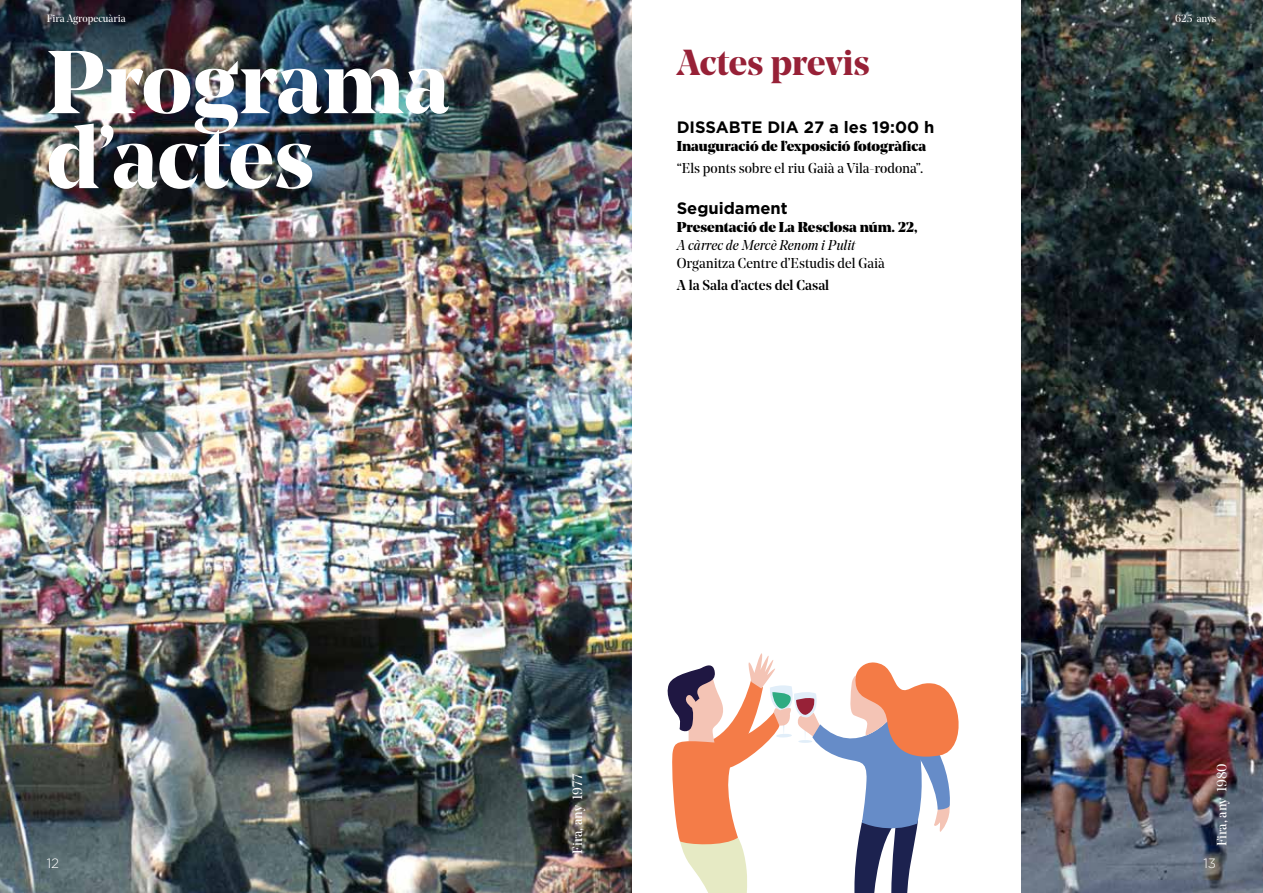
<style>
.page{position:relative;width:1263px;height:893px;background:#fff}
.page>*{position:absolute;margin:0;border:0;box-sizing:border-box;transform-origin:0 0}
.t1{font:700 88.5px/75px "Noe Display";color:#fff}
.t2{font:700 36px "Noe Display";letter-spacing:-.005em;color:#972137}
.t3{font:700 16.5px "Gotham";color:#000}
.t4{font:14.25px "Noe Display";color:#000}
.t5{font:900 14.25px "Noe Display";color:#000}
.t6{font:italic 14.25px "Noe Display";color:#000}
.t7{font:500 14.25px "Noe Display";color:#000}
.t8{font:13.5px "Noe Display";color:#fff}
.t9{font:300 13.5px "Gotham";color:#fff}
.t10{font:10.5px "Noe Display";color:#fff}
</style>
<div class="page">
<img style="left:1022px;top:0;width:241px;height:893px">
<img style="left:0;top:0;width:631px;height:893px">
<svg style="left:667px;top:653px;width:292px;height:240px"></svg>
<p class="t10" style="left:47px;top:11px;width:80px">Fira Agropecuària</p>
<p class="t10" style="left:1175px;top:11px;width:42px">625 anys</p>
<h1 class="t1" style="left:47px;top:43px;width:404px">Programa d’actes</h1>
<h2 class="t2" style="left:677px;top:40px;width:195px">Actes previs</h2>
<p class="t3" style="left:677px;top:118px;width:259px">DISSABTE DIA 27 a les 19:00 h</p>
<p class="t5" style="left:677px;top:137px;width:251px">Inauguració de l’exposició fotogràfica</p>
<p class="t4" style="left:677px;top:159px;width:248px">“Els ponts sobre el riu Gaià a Vila-rodona”.</p>
<p class="t3" style="left:677px;top:199px;width:112px">Seguidament</p>
<p class="t5" style="left:677px;top:218px;width:243px">Presentació de La Resclosa núm. 22,</p>
<p class="t6" style="left:677px;top:236px;width:180px">A càrrec de Mercè Renom i Pulit</p>
<p class="t4" style="left:677px;top:254px;width:210px">Organitza Centre d’Estudis del Gaià</p>
<p class="t7" style="left:677px;top:276px;width:154px">A la Sala d’actes del Casal</p>
<p class="t8" style="left:569px;top:854px;width:81px;rotate:-90deg">Fira, any 1977</p>
<p class="t8" style="left:1213px;top:846px;width:84px;rotate:-90deg">Fira, any 1980</p>
<p class="t9" style="left:47px;top:855px;width:14px">12</p>
<p class="t9" style="left:1203px;top:855px;width:14px">13</p>
</div>
